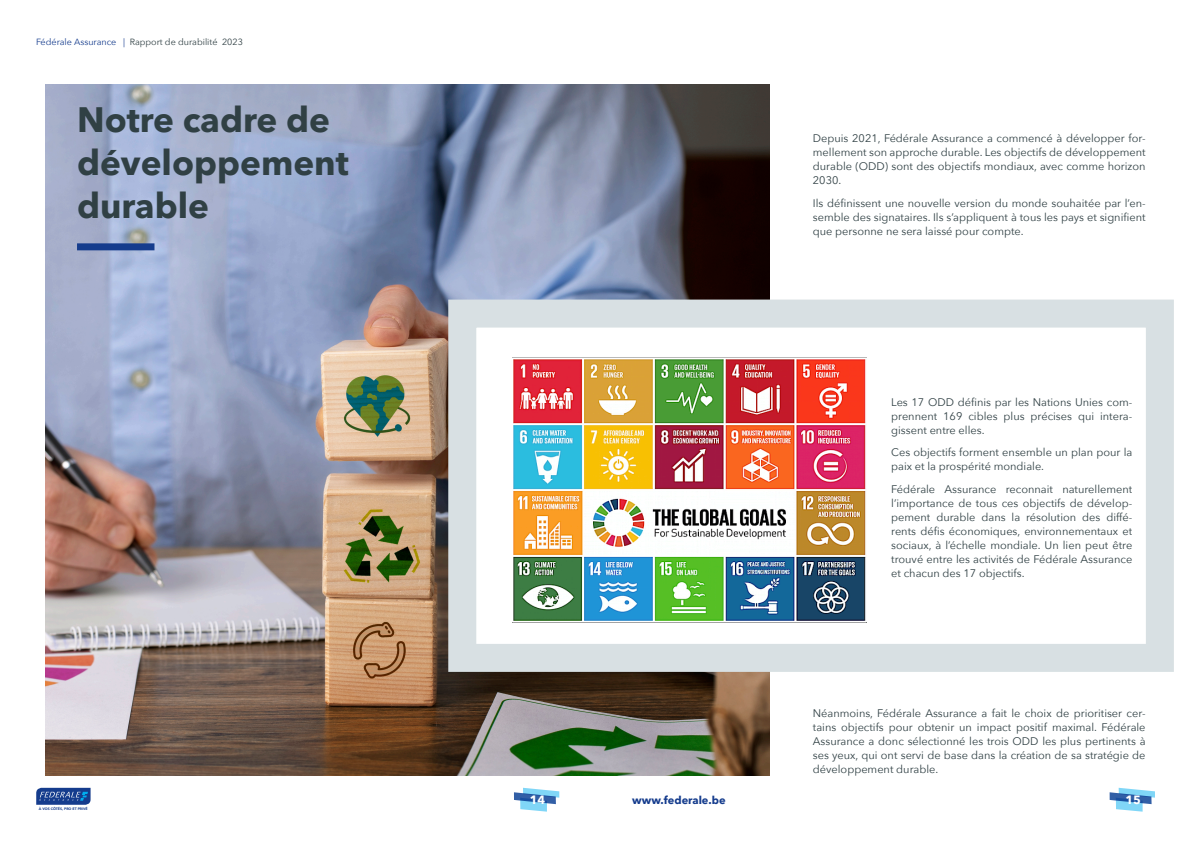
<style>
.page{position:relative;width:1191px;height:842px;background:#fff}
.page>*{position:absolute;margin:0;border:0;box-sizing:border-box;transform-origin:0 0}
._59_Roboto{font:700 35px/43px "Avenir Next Cyr";color:#304044}
.t1{font:700 12px "Avenir Next Cyr";color:#fff}
._12_Roboto{font:11px/14px "Avenir Next";color:#304044;text-align:justify}
.t2{font:700 11px "Avenir Next Cyr";color:#153c8d}
.t3{font:9px "Avenir Next";color:#304044}
.t4{font:900 3.5px "Avenir";letter-spacing:-.005em;color:#153c8d}
.s1{color:#153c8d}
</style>
<div class="page">
<img style="left:45px;top:85px;width:725px;height:691px">
<svg style="left:434px;top:286px;width:740px;height:400px"></svg>
<svg style="left:514px;top:788px;width:45px;height:24px"></svg>
<svg style="left:36px;top:788px;width:54px;height:17px"></svg>
<svg style="left:1109px;top:788px;width:46px;height:24px"></svg>
<div style="left:77px;top:243px;width:77px;height:7px;background:#153c8d"></div>
<img style="left:513px;top:358px;width:353px;height:265px">
<p class="t3" style="left:36px;top:34px;width:208px"><span class="s1">Fédérale Assurance |</span> Rapport de durabilité 2023</p>
<p class="_59_Roboto" style="left:77px;top:98px;width:273px">Notre cadre de développement durable</p>
<p class="t4" style="left:39px;top:806px;width:50px">À VOS CÔTÉS, PRO ET PRIVÉ</p>
<p class="_12_Roboto" style="left:813px;top:131px;width:334px">Depuis 2021, Fédérale Assurance a commencé à développer for&shy;mellement son approche durable. Les objectifs de développement durable (ODD) sont des objectifs mondiaux, avec comme horizon 2030.</p>
<p class="_12_Roboto" style="left:813px;top:195px;width:334px">Ils définissent une nouvelle version du monde souhaitée par l’en&shy;semble des signataires. Ils s’appliquent à tous les pays et signifient que personne ne sera laissé pour compte.</p>
<p class="_12_Roboto" style="left:891px;top:394px;width:242px">Les 17 ODD définis par les Nations Unies com&shy;prennent 169 cibles plus précises qui intera&shy;gissent entre elles.</p>
<p class="_12_Roboto" style="left:891px;top:445px;width:242px">Ces objectifs forment ensemble un plan pour la paix et la prospérité mondiale.</p>
<p class="_12_Roboto" style="left:891px;top:481px;width:242px">Fédérale Assurance reconnait naturellement l’importance de tous ces objectifs de dévelop&shy;pement durable dans la résolution des diffé&shy;rents défis économiques, environnementaux et sociaux, à l’échelle mondiale. Un lien peut être trouvé entre les activités de Fédérale Assurance et chacun des 17 objectifs.</p>
<p class="_12_Roboto" style="left:813px;top:705px;width:334px">Néanmoins, Fédérale Assurance a fait le choix de prioritiser cer&shy;tains objectifs pour obtenir un impact positif maximal. Fédérale Assurance a donc sélectionné les trois ODD les plus pertinents à ses yeux, qui ont servi de base dans la création de sa stratégie de développement durable.</p>
<p class="t1" style="left:530px;top:792px;width:17px">14</p>
<p class="t2" style="left:632px;top:794px;width:95px">www.federale.be</p>
<p class="t1" style="left:1125px;top:792px;width:17px">15</p>
</div>
